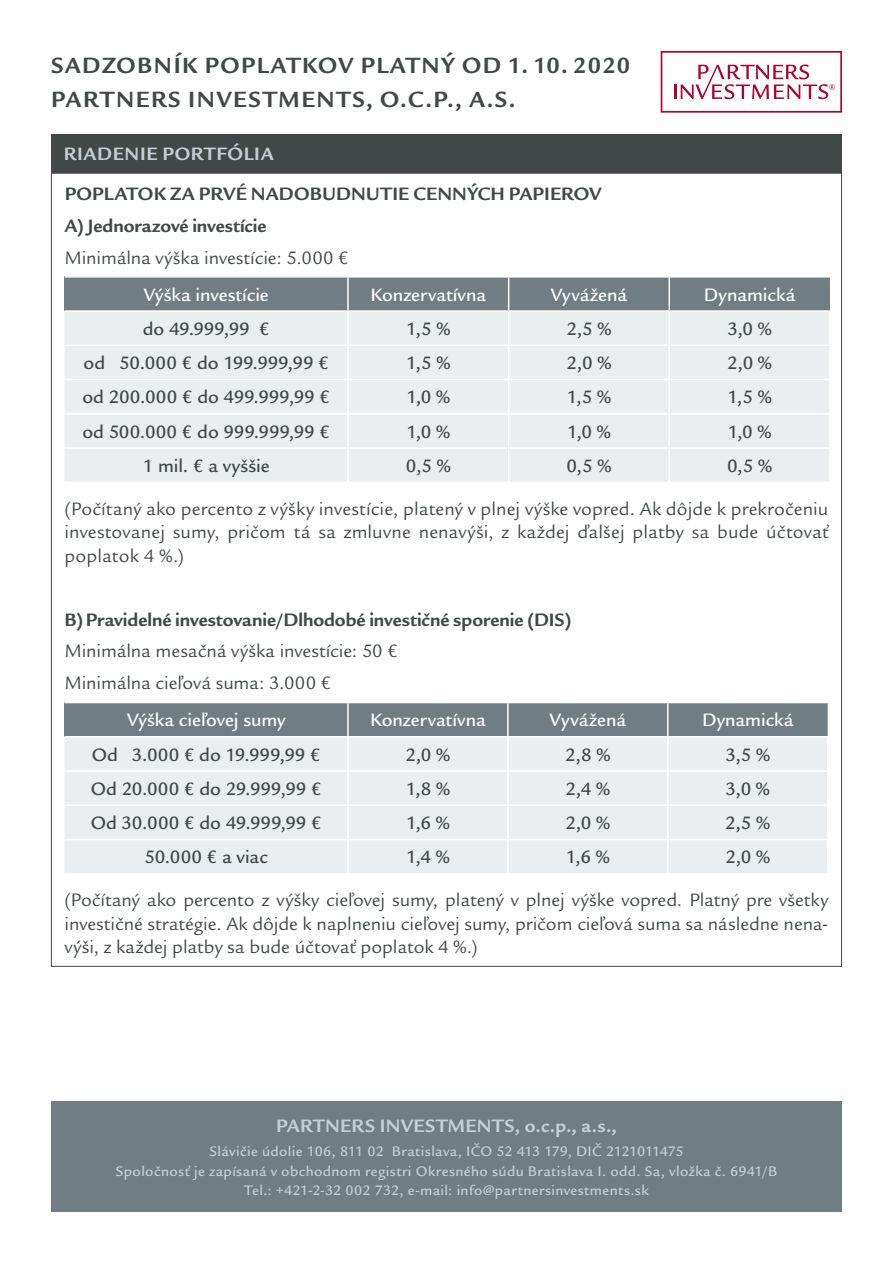
<style>
.page{position:relative;width:893px;height:1263px;background:#fff}
.page>*{position:absolute;margin:0;border:0;box-sizing:border-box;transform-origin:0 0}
.t1{font:700 24px "Legacy Sans Itc TOT";letter-spacing:.065em;color:#424747}
.t2{font:19.5px/23.4px "Legacy Sans Itc TOT";color:#424747;text-align:justify}
.t3{font:500 19.5px "Legacy Sans Itc TOT";letter-spacing:-.01em;color:#424747}
.t4{font:700 19.5px "Legacy Sans Itc TOT";color:#424747}
.t5{font:500 19.5px "Legacy Sans Itc TOT";letter-spacing:.005em;color:#fff}
.t6{font:700 19.5px "Legacy Sans Itc TOT";letter-spacing:.035em;color:#c4cfd5}
.t7{font:500 19.5px "Legacy Sans Itc TOT";letter-spacing:.01em;color:#424747}
.t8{font:500 15px/19.5px "Legacy Sans Itc TOT";letter-spacing:.025em;color:#c4cfd5;text-align:center}
.s1{font-family:"Legacy Sans ITC Std"}
</style>
<div class="page">
<div style="left:51px;top:1102px;width:791px;height:110px;background:#707e83"></div>
<svg style="left:661px;top:51px;width:181px;height:62px"></svg>
<div style="left:51px;top:134px;width:791px;height:39px;background:#424747"></div>
<div style="left:65px;top:277px;width:283px;height:34px;background:#707e83"></div>
<div style="left:349px;top:278px;width:481px;height:32px;background:#707e83"></div>
<div style="left:65px;top:312px;width:764px;height:169px;background:#eaeef0"></div>
<hr style="left:65px;top:447px;width:283px;height:2px;background:#fff">
<hr style="left:65px;top:276px;width:283px;height:2px;background:#fff">
<hr style="left:347px;top:278px;width:2px;height:32px;background:#fff">
<hr style="left:508px;top:278px;width:1px;height:32px;background:#fff">
<hr style="left:668px;top:278px;width:2px;height:32px;background:#fff">
<hr style="left:65px;top:310px;width:283px;height:2px;background:#fff">
<hr style="left:347px;top:312px;width:2px;height:33px;background:#fff">
<hr style="left:508px;top:312px;width:1px;height:33px;background:#fff">
<hr style="left:668px;top:312px;width:2px;height:33px;background:#fff">
<hr style="left:65px;top:345px;width:283px;height:1px;background:#fff">
<hr style="left:348px;top:345px;width:161px;height:1px;background:#fff">
<hr style="left:347px;top:346px;width:2px;height:33px;background:#fff">
<hr style="left:509px;top:345px;width:160px;height:1px;background:#fff">
<hr style="left:508px;top:346px;width:1px;height:33px;background:#fff">
<hr style="left:669px;top:345px;width:162px;height:1px;background:#fff">
<hr style="left:668px;top:346px;width:2px;height:33px;background:#fff">
<hr style="left:65px;top:379px;width:283px;height:1px;background:#fff">
<hr style="left:348px;top:379px;width:161px;height:1px;background:#fff">
<hr style="left:347px;top:380px;width:2px;height:33px;background:#fff">
<hr style="left:509px;top:379px;width:160px;height:1px;background:#fff">
<hr style="left:508px;top:380px;width:1px;height:33px;background:#fff">
<hr style="left:669px;top:379px;width:162px;height:1px;background:#fff">
<hr style="left:668px;top:380px;width:2px;height:33px;background:#fff">
<hr style="left:65px;top:413px;width:283px;height:1px;background:#fff">
<hr style="left:348px;top:413px;width:161px;height:1px;background:#fff">
<hr style="left:347px;top:414px;width:2px;height:33px;background:#fff">
<hr style="left:509px;top:413px;width:160px;height:1px;background:#fff">
<hr style="left:508px;top:414px;width:1px;height:33px;background:#fff">
<hr style="left:669px;top:413px;width:162px;height:1px;background:#fff">
<hr style="left:668px;top:414px;width:2px;height:33px;background:#fff">
<hr style="left:348px;top:447px;width:161px;height:2px;background:#fff">
<hr style="left:347px;top:449px;width:2px;height:32px;background:#fff">
<hr style="left:509px;top:447px;width:160px;height:2px;background:#fff">
<hr style="left:508px;top:449px;width:1px;height:32px;background:#fff">
<hr style="left:669px;top:447px;width:162px;height:2px;background:#fff">
<hr style="left:668px;top:449px;width:2px;height:32px;background:#fff">
<div style="left:65px;top:702px;width:283px;height:35px;background:#707e83"></div>
<div style="left:349px;top:703px;width:479px;height:33px;background:#707e83"></div>
<div style="left:65px;top:738px;width:762px;height:135px;background:#eaeef0"></div>
<hr style="left:65px;top:702px;width:283px;height:1px;background:#fff">
<hr style="left:347px;top:703px;width:2px;height:33px;background:#fff">
<hr style="left:507px;top:703px;width:2px;height:33px;background:#fff">
<hr style="left:667px;top:703px;width:1px;height:33px;background:#fff">
<hr style="left:65px;top:736px;width:283px;height:1px;background:#fff">
<hr style="left:347px;top:737px;width:2px;height:33px;background:#fff">
<hr style="left:507px;top:737px;width:2px;height:33px;background:#fff">
<hr style="left:667px;top:737px;width:1px;height:33px;background:#fff">
<hr style="left:65px;top:770px;width:283px;height:2px;background:#fff">
<hr style="left:348px;top:770px;width:160px;height:2px;background:#fff">
<hr style="left:347px;top:772px;width:2px;height:32px;background:#fff">
<hr style="left:508px;top:770px;width:160px;height:2px;background:#fff">
<hr style="left:507px;top:772px;width:2px;height:32px;background:#fff">
<hr style="left:668px;top:770px;width:160px;height:2px;background:#fff">
<hr style="left:667px;top:772px;width:1px;height:32px;background:#fff">
<hr style="left:65px;top:804px;width:283px;height:2px;background:#fff">
<hr style="left:348px;top:804px;width:160px;height:2px;background:#fff">
<hr style="left:347px;top:806px;width:2px;height:33px;background:#fff">
<hr style="left:508px;top:804px;width:160px;height:2px;background:#fff">
<hr style="left:507px;top:806px;width:2px;height:33px;background:#fff">
<hr style="left:668px;top:804px;width:160px;height:2px;background:#fff">
<hr style="left:667px;top:806px;width:1px;height:33px;background:#fff">
<hr style="left:65px;top:839px;width:283px;height:1px;background:#fff">
<hr style="left:348px;top:839px;width:160px;height:1px;background:#fff">
<hr style="left:347px;top:840px;width:2px;height:33px;background:#fff">
<hr style="left:508px;top:839px;width:160px;height:1px;background:#fff">
<hr style="left:507px;top:840px;width:2px;height:33px;background:#fff">
<hr style="left:668px;top:839px;width:160px;height:1px;background:#fff">
<hr style="left:667px;top:840px;width:1px;height:33px;background:#fff">
<p class="t1" style="left:51px;top:51px;width:580px">SADZOBNÍK POPLATKOV PLATNÝ OD 1. 10. 2020</p>
<p class="t1" style="left:51px;top:85px;width:466px">PARTNERS INVESTMENTS, O.C.P., A.S.</p>
<p class="t6" style="left:64px;top:142px;width:211px">RIADENIE PORTFÓLIA</p>
<p class="t4" style="left:65px;top:182px;width:538px">POPLATOK ZA PRVÉ NADOBUDNUTIE CENNÝCH PAPIEROV</p>
<p class="t4" style="left:65px;top:214px;width:204px">A) Jednorazové investície</p>
<p class="t2" style="left:65px;top:246px;width:286px">Minimálna výška investície: 5.000 <span class="s1">€</span></p>
<p class="t5" style="left:144px;top:283px;width:127px">Výška investície</p>
<p class="t5" style="left:370px;top:283px;width:117px">Konzervatívna</p>
<p class="t5" style="left:551px;top:283px;width:78px">Vyvážená</p>
<p class="t5" style="left:704px;top:283px;width:93px">Dynamická</p>
<p class="t3" style="left:143px;top:317px;width:129px">do 49.999,99 <span class="s1">€</span></p>
<p class="t3" style="left:406px;top:317px;width:46px">1,5 %</p>
<p class="t3" style="left:566px;top:317px;width:47px">2,5 %</p>
<p class="t3" style="left:727px;top:317px;width:46px">3,0 %</p>
<p class="t3" style="left:84px;top:352px;width:247px">od 50.000 <span class="s1">€</span> do 199.999,99 <span class="s1">€</span></p>
<p class="t3" style="left:406px;top:352px;width:46px">1,5 %</p>
<p class="t3" style="left:567px;top:352px;width:46px">2,0 %</p>
<p class="t3" style="left:727px;top:352px;width:46px">2,0 %</p>
<p class="t3" style="left:82px;top:386px;width:249px">od 200.000 <span class="s1">€</span> do 499.999,99 <span class="s1">€</span></p>
<p class="t3" style="left:406px;top:386px;width:45px">1,0 %</p>
<p class="t3" style="left:567px;top:386px;width:46px">1,5 %</p>
<p class="t3" style="left:728px;top:386px;width:46px">1,5 %</p>
<p class="t3" style="left:82px;top:420px;width:249px">od 500.000 <span class="s1">€</span> do 999.999,99 <span class="s1">€</span></p>
<p class="t3" style="left:406px;top:420px;width:45px">1,0 %</p>
<p class="t3" style="left:567px;top:420px;width:45px">1,0 %</p>
<p class="t3" style="left:728px;top:420px;width:45px">1,0 %</p>
<p class="t3" style="left:143px;top:454px;width:128px">1 mil. <span class="s1">€</span> a vyššie</p>
<p class="t3" style="left:406px;top:454px;width:46px">0,5 %</p>
<p class="t3" style="left:566px;top:454px;width:46px">0,5 %</p>
<p class="t3" style="left:727px;top:454px;width:46px">0,5 %</p>
<p class="t2" style="left:65px;top:497px;width:765px">(Počítaný ako percento z výšky investície, platený v plnej výške vopred. Ak dôjde k prekročeniu investovanej sumy, pričom tá sa zmluvne nenavýši, z každej ďalšej platby sa bude účtovať poplatok 4 %.)</p>
<p class="t4" style="left:65px;top:608px;width:509px">B)Pravidelné investovanie/Dlhodobé investičné sporenie (DIS)</p>
<p class="t2" style="left:65px;top:640px;width:335px">Minimálna mesačná výška investície: 50 <span class="s1">€</span></p>
<p class="t2" style="left:65px;top:672px;width:268px">Minimálna cieľová suma: 3.000 <span class="s1">€</span></p>
<p class="t5" style="left:127px;top:709px;width:160px">Výška cieľovej sumy</p>
<p class="t5" style="left:370px;top:709px;width:117px">Konzervatívna</p>
<p class="t5" style="left:550px;top:709px;width:78px">Vyvážená</p>
<p class="t5" style="left:702px;top:709px;width:93px">Dynamická</p>
<p class="t3" style="left:92px;top:743px;width:231px">Od 3.000 <span class="s1">€</span> do 19.999,99 <span class="s1">€</span></p>
<p class="t3" style="left:406px;top:743px;width:46px">2,0 %</p>
<p class="t3" style="left:565px;top:743px;width:47px">2,8 %</p>
<p class="t3" style="left:725px;top:743px;width:46px">3,5 %</p>
<p class="t3" style="left:91px;top:777px;width:232px">Od 20.000 <span class="s1">€</span> do 29.999,99 <span class="s1">€</span></p>
<p class="t3" style="left:406px;top:777px;width:46px">1,8 %</p>
<p class="t3" style="left:565px;top:777px;width:46px">2,4 %</p>
<p class="t3" style="left:725px;top:777px;width:46px">3,0 %</p>
<p class="t3" style="left:91px;top:812px;width:233px">Od 30.000 <span class="s1">€</span> do 49.999,99 <span class="s1">€</span></p>
<p class="t3" style="left:406px;top:812px;width:45px">1,6 %</p>
<p class="t3" style="left:565px;top:812px;width:46px">2,0 %</p>
<p class="t3" style="left:725px;top:812px;width:47px">2,5 %</p>
<p class="t7" style="left:144px;top:846px;width:125px">50.000 <span class="s1">€</span> a viac</p>
<p class="t3" style="left:406px;top:846px;width:45px">1,4 %</p>
<p class="t3" style="left:566px;top:846px;width:45px">1,6 %</p>
<p class="t3" style="left:725px;top:846px;width:46px">2,0 %</p>
<p class="t2" style="left:65px;top:889px;width:765px">(Počítaný ako percento z výšky cieľovej sumy, platený v plnej výške vopred. Platný pre všetky investičné stratégie. Ak dôjde k naplneniu cieľovej sumy, pričom cieľová suma sa následne nena&shy;výši, z každej platby sa bude účtovať poplatok 4 %.)</p>
<p class="t6" style="left:276px;top:1114px;width:342px">PARTNERS INVESTMENTS, o.c.p., a.s.,</p>
<p class="t8" style="left:116px;top:1141px;width:663px">Slávičie údolie 106, 811 02 Bratislava, IČO 52 413 179, DIČ 2121011475<br>Spoločnosť je zapísaná v obchodnom registri Okresného súdu Bratislava I. odd. Sa, vložka č. 6941/B<br>Tel.: +421-2-32 002 732, e-mail: info@partnersinvestments.sk</p>
</div>
